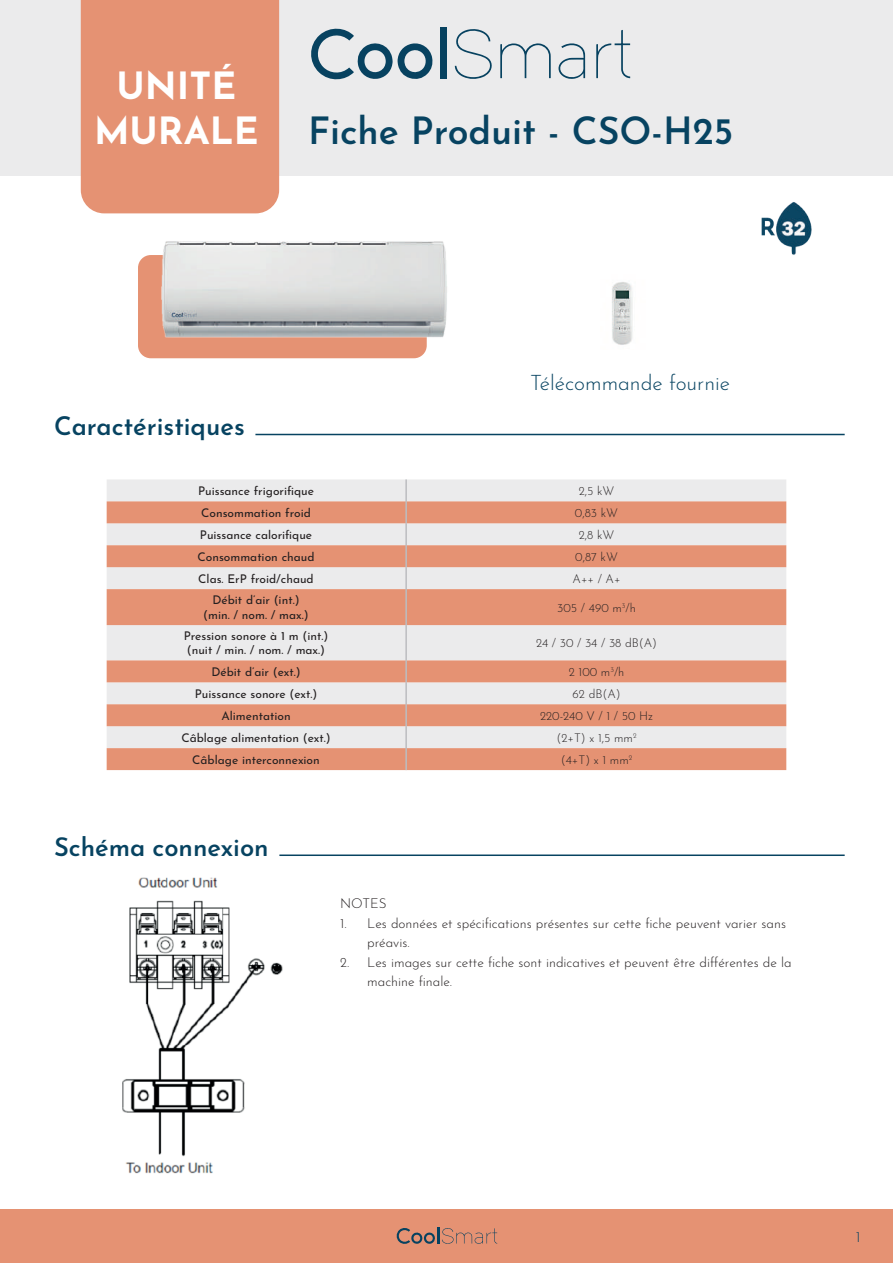
<style>
.page{position:relative;width:893px;height:1263px;background:#fff}
.page>*{position:absolute;margin:0;border:0;box-sizing:border-box;transform-origin:0 0}
.t1{font:600 37.5px "Josefin Sans";color:#074361}
.t2{font:700 37.5px/45px "Josefin Sans";color:#fff;text-align:center}
.t3{font:600 25.5px "Josefin Sans";color:#074361}
.t4{font:300 21px "Josefin Sans";color:#074361}
.t5{font:300 15px "Josefin Sans";color:#074361}
.t6{font:300 13.5px/19.5px "Josefin Sans";color:#231f20}
.t7{font:12px/14.4px "Josefin Sans";color:#231f20;text-align:center}
.t8{font:300 12px "Josefin Sans";color:#231f20}
</style>
<div class="page">
<div style="left:0;top:0;width:893px;height:176px;background:#ebebec"></div>
<div style="left:81px;top:0;width:198px;height:213px;background:#e59273"></div>
<svg style="left:311px;top:28px;width:122px;height:52px"></svg>
<div style="left:440px;top:27px;width:7px;height:51px;background:#074260"></div>
<svg style="left:500px;top:43px;width:51px;height:35px"></svg>
<svg style="left:455px;top:29px;width:37px;height:50px"></svg>
<svg style="left:558px;top:43px;width:27px;height:36px"></svg>
<svg style="left:596px;top:30px;width:34px;height:48px"></svg>
<div style="left:0;top:1209px;width:893px;height:54px;background:#e59273"></div>
<svg style="left:396px;top:1227px;width:101px;height:17px"></svg>
<div style="left:138px;top:255px;width:289px;height:103px;background:#e59273;border-radius:13px"></div>
<img style="left:134px;top:202px;width:313px;height:145px">
<hr style="left:255px;top:434px;width:590px;height:1px;background:#074361">
<hr style="left:279px;top:854px;width:566px;height:2px;background:#074361">
<img style="left:761px;top:202px;width:51px;height:53px">
<img style="left:122px;top:877px;width:161px;height:297px">
<div style="left:107px;top:479px;width:679px;height:22px;background:#ebebec"></div>
<svg style="left:107px;top:501px;width:679px;height:269px;background:#e7baaa"></svg>
<hr style="left:405px;top:479px;width:2px;height:22px;background:#bcbdc0">
<hr style="left:405px;top:501px;width:2px;height:22px;background:#bcbdc0">
<hr style="left:405px;top:523px;width:2px;height:22px;background:#bcbdc0">
<hr style="left:405px;top:545px;width:2px;height:22px;background:#bcbdc0">
<hr style="left:405px;top:567px;width:2px;height:22px;background:#bcbdc0">
<hr style="left:405px;top:589px;width:2px;height:36px;background:#bcbdc0">
<hr style="left:405px;top:625px;width:2px;height:35px;background:#bcbdc0">
<hr style="left:405px;top:660px;width:2px;height:22px;background:#bcbdc0">
<hr style="left:405px;top:682px;width:2px;height:22px;background:#bcbdc0">
<hr style="left:405px;top:704px;width:2px;height:22px;background:#bcbdc0">
<hr style="left:405px;top:726px;width:2px;height:22px;background:#bcbdc0">
<hr style="left:405px;top:748px;width:2px;height:22px;background:#bcbdc0">
<img style="left:612px;top:282px;width:21px;height:63px">
<h1 class="t2" style="left:94px;top:58px;width:166px">UNITÉ<br>MURALE</h1>
<h1 class="t1" style="left:308px;top:99px;width:426px">Fiche Produit - CSO-H25</h1>
<h2 class="t3" style="left:54px;top:404px;width:192px">Caractéristiques</h2>
<h3 class="t4" style="left:530px;top:366px;width:201px">Télécommande fournie</h3>
<p class="t7" style="left:198px;top:482px;width:118px">Puissance frigorifique</p>
<p class="t8" style="left:579px;top:481px;width:37px">2,5 kW</p>
<p class="t7" style="left:201px;top:504px;width:111px">Consommation froid</p>
<p class="t8" style="left:575px;top:503px;width:45px">0,83 kW</p>
<p class="t7" style="left:200px;top:526px;width:114px">Puissance calorifique</p>
<p class="t8" style="left:579px;top:525px;width:37px">2,8 kW</p>
<p class="t7" style="left:198px;top:548px;width:118px">Consommation chaud</p>
<p class="t8" style="left:575px;top:547px;width:44px">0,87 kW</p>
<p class="t7" style="left:198px;top:570px;width:117px">Clas. ErP froid/chaud</p>
<p class="t8" style="left:572px;top:569px;width:50px">A++ / A+</p>
<p class="t7" style="left:203px;top:592px;width:107px">Débit d’air (int.) (min. / nom. / max.)</p>
<p class="t8" style="left:557px;top:598px;width:80px">305 / 490 m<sup>3</sup>/h</p>
<p class="t7" style="left:184px;top:627px;width:146px;text-align:left">Pression sonore à 1 m (int.) (nuit / min. / nom. / max.)</p>
<p class="t8" style="left:536px;top:634px;width:122px">24 / 30 / 34 / 38 dB(A)</p>
<p class="t7" style="left:211px;top:663px;width:91px">Débit d’air (ext.)</p>
<p class="t8" style="left:569px;top:662px;width:57px">2 100 m<sup>3</sup>/h</p>
<p class="t7" style="left:195px;top:685px;width:124px">Puissance sonore (ext.)</p>
<p class="t8" style="left:573px;top:684px;width:50px">62 dB(A)</p>
<p class="t7" style="left:221px;top:707px;width:71px">Alimentation</p>
<p class="t8" style="left:540px;top:706px;width:115px">220-240 V / 1 / 50 Hz</p>
<p class="t7" style="left:181px;top:729px;width:151px">Câblage alimentation (ext.)</p>
<p class="t8" style="left:557px;top:728px;width:82px">(2+T) x 1,5 mm<sup>2</sup></p>
<p class="t7" style="left:192px;top:751px;width:129px">Câblage interconnexion</p>
<p class="t8" style="left:561px;top:750px;width:73px">(4+T) x 1 mm<sup>2</sup></p>
<h2 class="t3" style="left:54px;top:825px;width:216px">Schéma connexion</h2>
<p class="t6" style="left:340px;top:893px;width:48px">NOTES</p>
<p class="t6" style="left:367px;top:912px;width:420px;text-indent:-27px">1. Les données et spécifications présentes sur cette fiche peuvent varier sans préavis.</p>
<p class="t6" style="left:367px;top:951px;width:426px;text-indent:-27px">2. Les images sur cette fiche sont indicatives et peuvent être différentes de la machine finale.</p>
<p class="t5" style="left:856px;top:1225px;width:6px">1</p>
</div>
